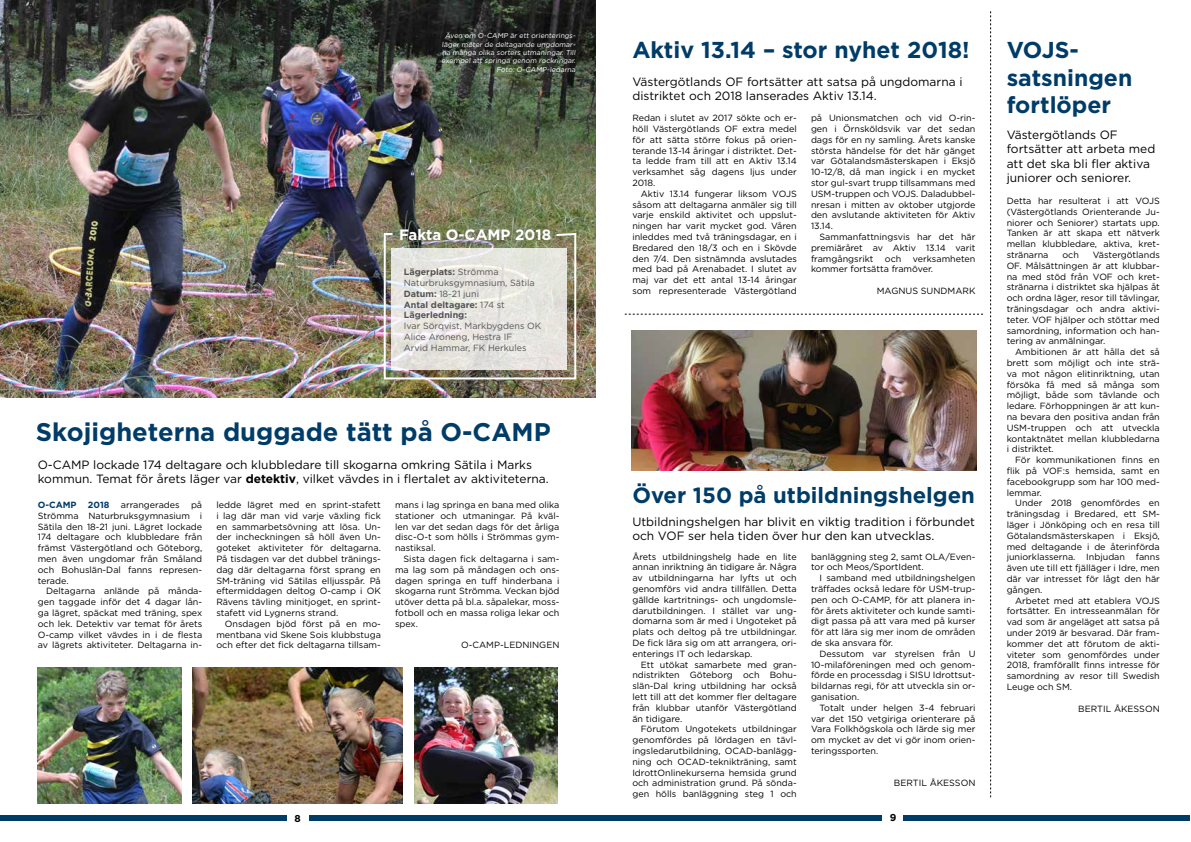
<style>
.page{position:relative;width:1191px;height:842px;background:#fff}
.page>*{position:absolute;margin:0;border:0;box-sizing:border-box;transform-origin:0 0}
.t1{font:700 25.5px "Gotham";color:#003c68}
.t2{font:700 23px/27.6px "Gotham";color:#003c68}
.t3{font:700 22px "Gotham";color:#003c68}
.t4{font:700 15px "Gotham";color:#fff}
.t5{font:12px/14.4px "Gotham";color:#000}
.t6{font:700 10px "Gotham";color:#000}
.t7{font:9px/10.8px "Gotham";color:#000;text-align:justify}
.t8{font:9px/10.8px "Gotham";color:#555454}
.t9{font:700 9px "Gotham";color:#003c68}
.t10{font:7px/8.4px "Gotham";color:#fff;text-align:right}
.s1{font-weight:700}
</style>
<div class="page">
<img style="left:38px;top:668px;width:143px;height:135px">
<img style="left:193px;top:668px;width:209px;height:135px">
<img style="left:0;top:0;width:595px;height:397px">
<img style="left:414px;top:668px;width:143px;height:135px">
<img style="left:631px;top:331px;width:345px;height:140px">
<div style="left:309px;top:815px;width:286px;height:6px;background:#003c68"></div>
<div style="left:595px;top:815px;width:287px;height:6px;background:#003c68"></div>
<div style="left:0;top:815px;width:286px;height:6px;background:#003c68"></div>
<div style="left:903px;top:815px;width:287px;height:6px;background:#003c68"></div>
<img style="left:383px;top:232px;width:194px;height:148px">
<svg style="left:391px;top:248px;width:175px;height:121px;background:#e6e5e0"></svg>
<svg style="left:625px;top:314px;width:358px;height:1px"></svg>
<svg style="left:990px;top:11px;width:1px;height:786px"></svg>
<p class="t10" style="left:441px;top:31px;width:137px">Även om O-CAMP är ett orienterings&shy;läger möter de deltagande ungdomar&shy;na många olika sorters utmaningar. Till exempel att springa genom rockringar.<br>Foto: O-CAMP-ledarna</p>
<h3 class="t4" style="left:399px;top:225px;width:154px">Fakta O-CAMP 2018</h3>
<p class="t8" style="left:404px;top:266px;width:132px"><span class="s1">Lägerplats:</span> Strömma<br>Naturbruksgymnasium, Sätila<br><span class="s1">Datum:</span> 18-21 juni<br><span class="s1">Antal deltagare:</span> 174 st<br><span class="s1">Lägerledning:</span></p>
<p class="t8" style="left:404px;top:320px;width:139px">Ivar Sörqvist, Markbygdens OK<br>Alice Aroneng, Hestra IF<br>Arvid Hammar, FK Herkules</p>
<h1 class="t1" style="left:36px;top:415px;width:516px">Skojigheterna duggade tätt på O-CAMP</h1>
<h3 class="t5" style="left:38px;top:457px;width:512px">O-CAMP lockade 174 deltagare och klubbledare till skogarna omkring Sätila i Marks kommun. Temat för årets läger var <span class="s1">detektiv</span>, vilket vävdes in i flertalet av aktiviteterna.</h3>
<p class="t7" style="left:38px;top:499px;width:166px;text-indent:153px">på Strömma Naturbruksgymnasium i Sätila den 18-21 juni. Lägret lockade 174 deltagare och klubbledare från främst Västergötland och Göteborg, men även ungdomar från Småland och Bohuslän-Dal fanns represen&shy;terade.</p>
<p class="t7" style="left:38px;top:586px;width:166px;text-indent:9px">Deltagarna anlände på månda&shy;gen taggade inför det 4 dagar lån&shy;ga lägret, späckat med träning, spex och lek. Detektiv var temat för årets O-camp vilket vävdes in i de flesta av lägrets aktiviteter. Deltagarna in-</p>
<p class="t9" style="left:38px;top:499px;width:40px">O-CAMP</p>
<p class="t9" style="left:88px;top:499px;width:23px">2018</p>
<p class="t7" style="left:121px;top:499px;width:60px">arrangerades</p>
<p class="t7" style="left:216px;top:499px;width:166px">ledde lägret med en sprint-stafett i lag där man vid varje växling fick en sammarbetsövning att lösa. Un&shy;der incheckningen så höll även Un&shy;goteket aktiviteter för deltagarna.<br>På tisdagen var det dubbel tränings&shy;dag där deltagarna först sprang en SM-träning vid Sätilas elljusspår. På eftermiddagen deltog O-camp i OK Rävens tävling minitjoget, en sprint&shy;stafett vid Lygnerns strand.</p>
<p class="t7" style="left:216px;top:618px;width:166px;text-indent:9px">Onsdagen bjöd först på en mo&shy;mentbana vid Skene Sois klubbstuga och efter det fick deltagarna tillsam-</p>
<p class="t7" style="left:395px;top:499px;width:166px">mans i lag springa en bana med olika stationer och utmaningar. På kväl&shy;len var det sedan dags för det årliga disc-O-t som hölls i Strömmas gym&shy;nastiksal.</p>
<p class="t7" style="left:395px;top:553px;width:166px;text-indent:9px">Sista dagen fick deltagarna i sam&shy;ma lag som på måndagen och ons&shy;dagen springa en tuff hinderbana i skogarna runt Strömma. Veckan bjöd utöver detta på bl.a. såpalekar, moss&shy;fotboll och en massa roliga lekar och spex.</p>
<p class="t7" style="left:461px;top:640px;width:100px">O-CAMP-LEDNINGEN</p>
<h2 class="t2" style="left:632px;top:36px;width:339px">Aktiv 13.14 – stor nyhet 2018!</h2>
<h3 class="t5" style="left:632px;top:74px;width:332px">Västergötlands OF fortsätter att satsa på ungdomarna i distriktet och 2018 lanserades Aktiv 13.14.</h3>
<p class="t7" style="left:632px;top:112px;width:166px">Redan i slutet av 2017 sökte och er&shy;höll Västergötlands OF extra medel för att sätta större fokus på orien&shy;terande 13-14 åringar i distriktet. Det&shy;ta ledde fram till att en Aktiv 13.14 verksamhet såg dagens ljus under 2018.</p>
<p class="t7" style="left:632px;top:188px;width:166px;text-indent:9px">Aktiv 13.14 fungerar liksom VOJS såsom att deltagarna anmäler sig till varje enskild aktivitet och uppslut&shy;ningen har varit mycket god. Våren inleddes med två träningsdagar, en i Bredared den 18/3 och en i Skövde den 7/4. Den sistnämnda avslutades med bad på Arenabadet. I slutet av maj var det ett antal 13-14 åringar som representerade Västergötland</p>
<p class="t7" style="left:811px;top:112px;width:166px">på Unionsmatchen och vid O-rin&shy;gen i Örnsköldsvik var det sedan dags för en ny samling. Årets kanske största händelse för det här gänget var Götalandsmästerskapen i Eksjö 10-12/8, då man ingick i en mycket stor gul-svart trupp tillsammans med USM-truppen och VOJS. Daladubbel&shy;nresan i mitten av oktober utgjorde den avslutande aktiviteten för Aktiv 13.14.</p>
<p class="t7" style="left:811px;top:231px;width:166px;text-indent:9px">Sammanfattningsvis har det här premiäråret av Aktiv 13.14 varit framgångsrikt</p>
<p class="t7" style="left:811px;top:253px;width:166px;text-indent:102px">verksamheten kommer fortsätta framöver.</p>
<p class="t7" style="left:876px;top:285px;width:100px">MAGNUS SUNDMARK</p>
<p class="t7" style="left:885px;top:253px;width:18px">och</p>
<h3 class="t3" style="left:632px;top:481px;width:344px">Över 150 på utbildningshelgen</h3>
<h3 class="t5" style="left:632px;top:514px;width:344px">Utbildningshelgen har blivit en viktig tradition i förbundet och VOF ser hela tiden över hur den kan utvecklas.</h3>
<p class="t7" style="left:632px;top:551px;width:166px">Årets utbildningshelg hade en lite annan inriktning än tidigare år. Några av utbildningarna har lyfts ut och genomförs vid andra tillfällen. Detta gällde kartritnings- och ungdomsle&shy;darutbildningen. I stället var ung&shy;domarna som är med i Ungoteket på plats och deltog på tre utbildningar.<br>De fick lära sig om att arrangera, ori&shy;enterings IT och ledarskap.</p>
<p class="t7" style="left:632px;top:659px;width:166px;text-indent:9px">Ett utökat samarbete med gran&shy;ndistrikten Göteborg och Bohu&shy;slän-Dal kring utbildning har också lett till att det kommer fler deltagare från klubbar utanför Västergötland än tidigare.</p>
<p class="t7" style="left:632px;top:724px;width:166px;text-indent:9px">Förutom Ungotekets utbildningar genomfördes på lördagen en tävl&shy;ingsledarutbildning, OCAD-banlägg&shy;ning och OCAD-teknikträning, samt IdrottOnlinekurserna hemsida grund och administration grund. På sönda&shy;gen hölls banläggning steg 1 och</p>
<p class="t7" style="left:811px;top:551px;width:166px">banläggning steg 2, samt OLA/Even&shy;tor och Meos/SportIdent.</p>
<p class="t7" style="left:811px;top:572px;width:166px;text-indent:9px">I samband med utbildningshelgen träffades också ledare för USM-trup&shy;pen och O-CAMP, för att planera in&shy;för årets aktiviteter och kunde samti&shy;digt passa på att vara med på kurser för att lära sig mer inom de områden de ska ansvara för.</p>
<p class="t7" style="left:811px;top:648px;width:166px;text-indent:9px">Dessutom var styrelsen från U 10-milaföreningen med och genom&shy;förde en processdag i SISU Idrottsut&shy;bildarnas regi, för att utveckla sin or&shy;ganisation.</p>
<p class="t7" style="left:811px;top:702px;width:166px;text-indent:9px">Totalt under helgen 3-4 februari var det 150 vetgiriga orienterare på Vara Folkhögskola och lärde sig mer om mycket av det vi gör inom orien&shy;teringssporten.</p>
<p class="t7" style="left:894px;top:778px;width:83px">BERTIL ÅKESSON</p>
<p class="t6" style="left:294px;top:812px;width:8px">8</p>
<p class="t6" style="left:890px;top:811px;width:8px">9</p>
<h2 class="t2" style="left:1006px;top:36px;width:127px">VOJS&shy;satsningen fortlöper</h2>
<h3 class="t5" style="left:1006px;top:127px;width:150px">Västergötlands OF fortsätter att arbeta med att det ska bli fler aktiva juniorer och seniorer.</h3>
<p class="t7" style="left:1006px;top:195px;width:155px">Detta har resulterat i att VOJS (Västergötlands Orienterande Ju&shy;niorer och Seniorer) startats upp.<br>Tanken är att skapa ett nätverk mellan klubbledare, aktiva, kret&shy;stränarna</p>
<p class="t7" style="left:1006px;top:249px;width:155px;text-indent:86px">Västergötlands OF. Målsättningen är att klubbar&shy;na med stöd från VOF och kret&shy;stränarna i distriktet ska hjälpas åt och ordna läger, resor till tävlingar, träningsdagar och andra aktivi&shy;teter. VOF hjälper och stöttar med samordning, information och han&shy;tering av anmälningar.</p>
<p class="t7" style="left:1006px;top:346px;width:155px;text-indent:9px">Ambitionen är att hålla det så brett som möjligt och inte strä&shy;va mot någon elitinriktning, utan försöka få med så många som möjligt, både som tävlande och ledare. Förhoppningen är att kun&shy;na bevara den positiva andan från USM-truppen och att utveckla kontaktnätet mellan klubbledarna i distriktet.</p>
<p class="t7" style="left:1006px;top:454px;width:155px;text-indent:9px">För kommunikationen finns en flik på VOF:s hemsida, samt en facebookgrupp som har 100 med&shy;lemmar.</p>
<p class="t7" style="left:1006px;top:498px;width:155px;text-indent:9px">Under 2018 genomfördes en träningsdag i Bredared, ett SM&shy;läger i Jönköping och en resa till Götalandsmästerskapen i Eksjö, med deltagande i de återinförda juniorklasserna. Inbjudan fanns även ute till ett fjälläger i Idre, men där var intresset för lågt den här gången.</p>
<p class="t7" style="left:1006px;top:595px;width:155px;text-indent:9px">Arbetet med att etablera VOJS fortsätter. En intresseanmälan för vad som är angeläget att satsa på under 2019 är besvarad. Där fram&shy;kommer det att förutom de akti&shy;viteter som genomfördes under 2018, framförallt finns intresse för samordning av resor till Swedish Leuge och SM.</p>
<p class="t7" style="left:1078px;top:703px;width:83px">BERTIL ÅKESSON</p>
<p class="t7" style="left:1062px;top:249px;width:18px">och</p>
</div>
